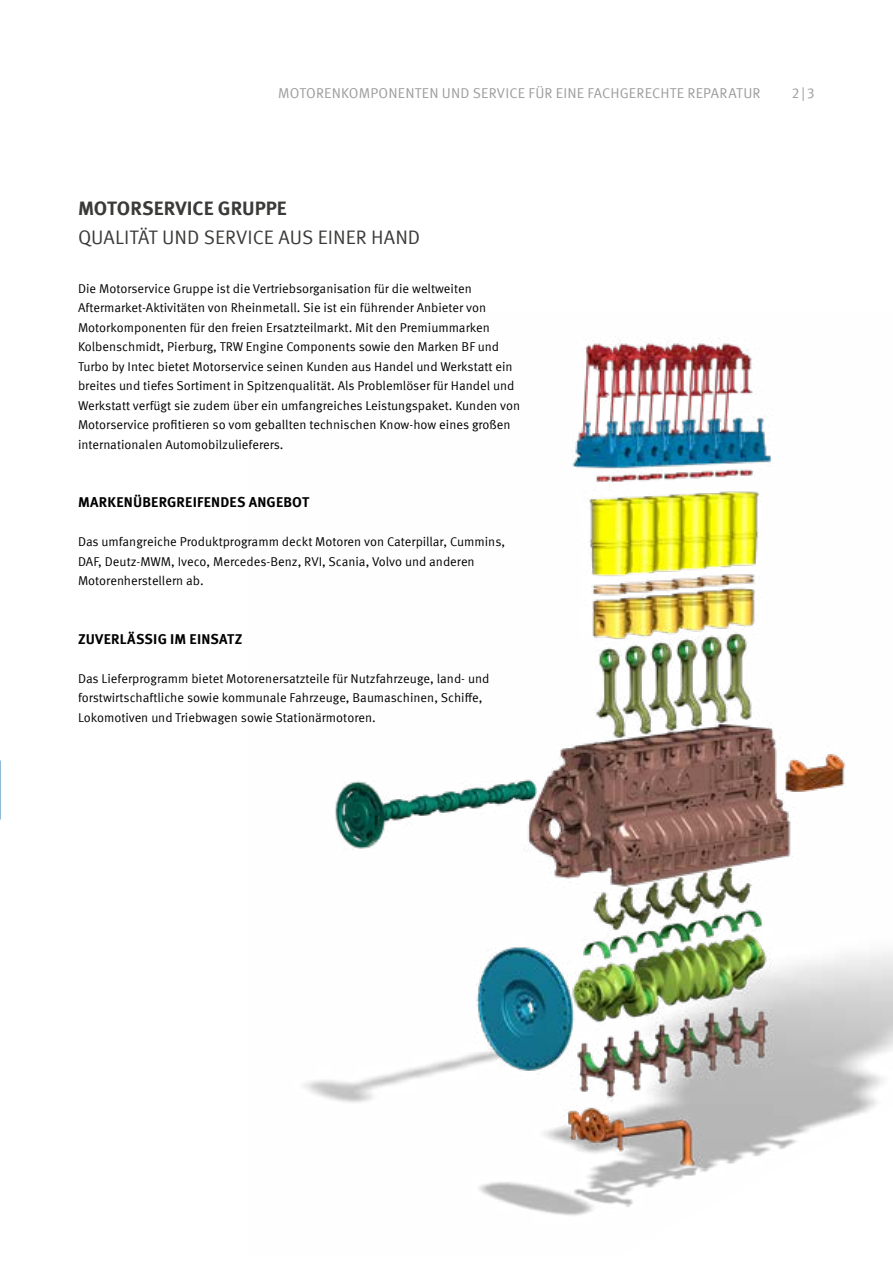
<style>
.page{position:relative;width:893px;height:1263px;background:#fff}
.page>*{position:absolute;margin:0;border:0;box-sizing:border-box;transform-origin:0 0}
.t1{font:19.5px "Meta Offc Pro Norm";color:#3a3a39}
.t2{font:700 19.5px "Meta Offc Pro";color:#3a3a39}
.t3{font:14.25px "Meta Offc Pro Norm";letter-spacing:.01em;color:#9c9c9d}
.t4{font:700 14.25px "Meta Offc Pro";letter-spacing:.01em;color:#000}
.t5{font:12.75px/19.5px "Meta Offc Pro Norm";color:#000}
</style>
<div class="page">
<img style="left:303px;top:336px;width:590px;height:880px">
<img style="left:0;top:0;width:1px;height:799px">
<hr style="left:0;top:728px;width:1px;height:52px;background:#c5c6c6">
<p class="t3" style="left:278px;top:82px;width:484px">MOTORENKOMPONENTEN UND SERVICE FÜR EINE FACHGERECHTE REPARATUR</p>
<p class="t3" style="left:791px;top:82px;width:25px">2|3</p>
<h1 class="t2" style="left:78px;top:192px;width:210px">MOTORSERVICE GRUPPE</h1>
<h1 class="t1" style="left:78px;top:222px;width:344px">QUALITÄT UND SERVICE AUS EINER HAND</h1>
<p class="t5" style="left:78px;top:278px;width:444px">Die Motorservice Gruppe ist die Vertriebsorganisation für die weltweiten Aftermarket-Aktivitäten von Rheinmetall. Sie ist ein führender Anbieter von Motorkomponenten für den freien Ersatzteilmarkt. Mit den Premiummarken Kolbenschmidt, Pierburg, TRW Engine Components sowie den Marken BF und Turbo by Intec bietet Motorservice seinen Kunden aus Handel und Werkstatt ein breites und tiefes Sortiment in Spitzenqualität. Als Problemlöser für Handel und Werkstatt verfügt sie zudem über ein umfangreiches Leistungspaket. Kunden von Motorservice profitieren so vom geballten technischen Know-how eines großen internationalen Automobilzulieferers.</p>
<p class="t4" style="left:78px;top:491px;width:233px">MARKENÜBERGREIFENDES ANGEBOT</p>
<p class="t5" style="left:78px;top:531px;width:429px">Das umfangreiche Produktprogramm deckt Motoren von Caterpillar, Cummins,<br>DAF, Deutz-MWM, Iveco, Mercedes-Benz, RVI, Scania, Volvo und anderen<br>Motorenherstellern ab.</p>
<p class="t4" style="left:78px;top:627px;width:166px">ZUVERLÄSSIG IM EINSATZ</p>
<p class="t5" style="left:78px;top:668px;width:413px">Das Lieferprogramm bietet Motorenersatzteile für Nutzfahrzeuge, land- und forstwirtschaftliche sowie kommunale Fahrzeuge, Baumaschinen, Schiffe,<br>Lokomotiven und Triebwagen sowie Stationärmotoren.</p>
</div>
